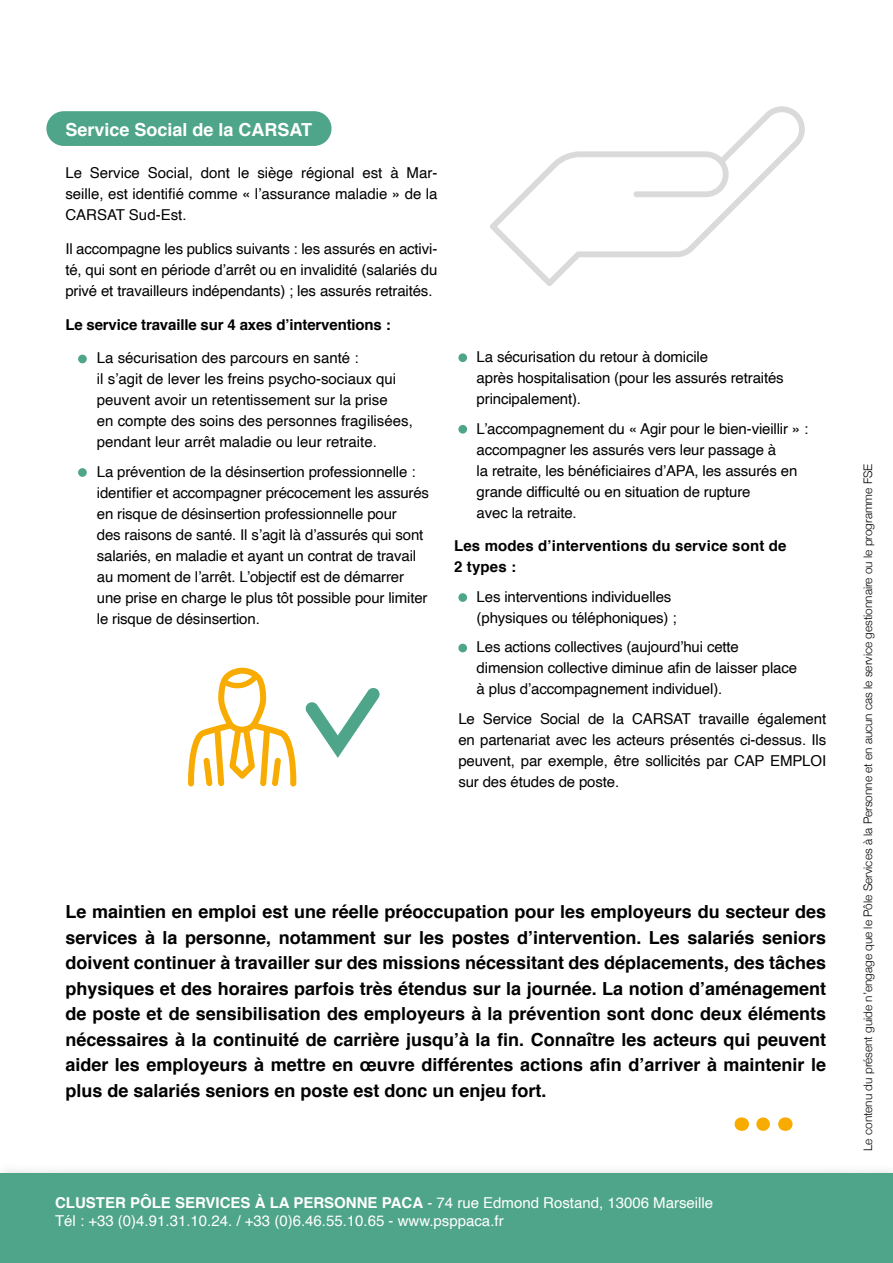
<style>
.page{position:relative;width:893px;height:1263px;background:#fff}
.page>*{position:absolute;margin:0;border:0;box-sizing:border-box;transform-origin:0 0}
.t1{font:700 18px/25.5px "Helvetica";color:#000;text-align:justify}
.t2{font:700 18px "Helvetica";color:#fff}
.t3{font:15px/21px "Helvetica";letter-spacing:-.01em;color:#000}
.t4{font:15px/18px "Helvetica";color:#fff}
.t5{font:700 15px/21px "Helvetica";letter-spacing:.01em;color:#000}
.t6{font:700 15px "Helvetica";letter-spacing:-.01em;color:#000}
.t7{font:300 11.7px "Helvetica Neue";color:#000}
.s1{font-weight:700}
</style>
<div class="page">
<div style="left:46px;top:111px;width:286px;height:35px;background:#4fa589;border-radius:17px"></div>
<div style="left:78px;top:355px;width:9px;height:8px;background:#4fa589;border-radius:50%"></div>
<div style="left:78px;top:468px;width:9px;height:9px;background:#4fa589;border-radius:50%"></div>
<div style="left:458px;top:353px;width:9px;height:9px;background:#4fa589;border-radius:50%"></div>
<div style="left:458px;top:425px;width:9px;height:9px;background:#4fa589;border-radius:50%"></div>
<div style="left:458px;top:593px;width:9px;height:9px;background:#4fa589;border-radius:50%"></div>
<div style="left:458px;top:644px;width:9px;height:8px;background:#4fa589;border-radius:50%"></div>
<svg style="left:763px;top:1117px;width:7px;height:14px"></svg>
<svg style="left:741px;top:1117px;width:1px;height:14px"></svg>
<svg style="left:785px;top:1117px;width:1px;height:14px"></svg>
<svg style="left:305px;top:688px;width:75px;height:70px"></svg>
<svg style="left:188px;top:668px;width:108px;height:118px"></svg>
<svg style="left:490px;top:106px;width:315px;height:180px"></svg>
<div style="left:0;top:1163px;width:893px;height:100px;background:#000;opacity:.25"></div>
<div style="left:0;top:1174px;width:893px;height:89px;background:#4fa589"></div>
<p class="t2" style="left:65px;top:115px;width:248px">Service Social de la CARSAT</p>
<p class="t3" style="left:65px;top:163px;width:374px;text-align:justify">Le Service Social, dont le siège régional est à Mar&shy;seille, est identifié comme « l’assurance maladie » de la CARSAT Sud-Est.</p>
<p class="t3" style="left:65px;top:238px;width:374px;text-align:justify">Il accompagne les publics suivants : les assurés en activi&shy;té, qui sont en période d’arrêt ou en invalidité (salariés du privé et travailleurs indépendants) ; les assurés retraités.</p>
<p class="t6" style="left:65px;top:312px;width:327px">Le service travaille sur 4 axes d’interventions :</p>
<p class="t3" style="left:97px;top:348px;width:317px">La sécurisation des parcours en santé :<br>il s’agit de lever les freins psycho-sociaux qui peuvent avoir un retentissement sur la prise<br>en compte des soins des personnes fragilisées, pendant leur arrêt maladie ou leur retraite.</p>
<p class="t3" style="left:97px;top:461px;width:334px">La prévention de la désinsertion professionnelle : identifier et accompagner précocement les assurés en risque de désinsertion professionnelle pour<br>des raisons de santé. Il s’agit là d’assurés qui sont salariés, en maladie et ayant un contrat de travail au moment de l’arrêt. L’objectif est de démarrer une prise en charge le plus tôt possible pour limiter le risque de désinsertion.</p>
<p class="t3" style="left:477px;top:347px;width:309px">La sécurisation du retour à domicile<br>après hospitalisation (pour les assurés retraités principalement).</p>
<p class="t3" style="left:477px;top:418px;width:333px">L’accompagnement du « Agir pour le bien-vieillir » : accompagner les assurés vers leur passage à<br>la retraite, les bénéficiaires d’APA, les assurés en grande difficulté ou en situation de rupture<br>avec la retraite.</p>
<p class="t5" style="left:454px;top:536px;width:334px">Les modes d’interventions du service sont de<br>2 types :</p>
<p class="t3" style="left:477px;top:586px;width:201px">Les interventions individuelles (physiques ou téléphoniques) ;</p>
<p class="t3" style="left:477px;top:637px;width:322px">Les actions collectives (aujourd’hui cette dimension collective diminue afin de laisser place à plus d’accompagnement individuel).</p>
<p class="t3" style="left:458px;top:709px;width:369px;text-align:justify">Le Service Social de la CARSAT travaille également en partenariat avec les acteurs présentés ci-dessus. Ils peuvent, par exemple, être sollicités par CAP EMPLOI sur des études de poste.</p>
<p class="t1" style="left:65px;top:899px;width:762px">Le maintien en emploi est une réelle préoccupation pour les employeurs du secteur des services à la personne, notamment sur les postes d’intervention. Les salariés seniors doivent continuer à travailler sur des missions nécessitant des déplacements, des tâches physiques et des horaires parfois très étendus sur la journée. La notion d’aménagement de poste et de sensibilisation des employeurs à la prévention sont donc deux éléments nécessaires à la continuité de carrière jusqu’à la fin. Connaître les acteurs qui peuvent aider les employeurs à mettre en œuvre différentes actions afin d’arriver à maintenir le plus de salariés seniors en poste est donc un enjeu fort.</p>
<p class="t4" style="left:55px;top:1194px;width:660px"><span class="s1">CLUSTER PÔLE SERVICES À LA PERSONNE PACA</span> - 74 rue Edmond Rostand, 13006 Marseille<br>Tél : +33 (0)4.91.31.10.24. / +33 (0)6.46.55.10.65 - www.psppaca.fr</p>
<p class="t7" style="left:859px;top:1151px;width:689px;rotate:-90deg">Le contenu du présent guide n’engage que le Pôle Services à la Personne et en aucun cas le service gestionnaire ou le programme FSE</p>
</div>
